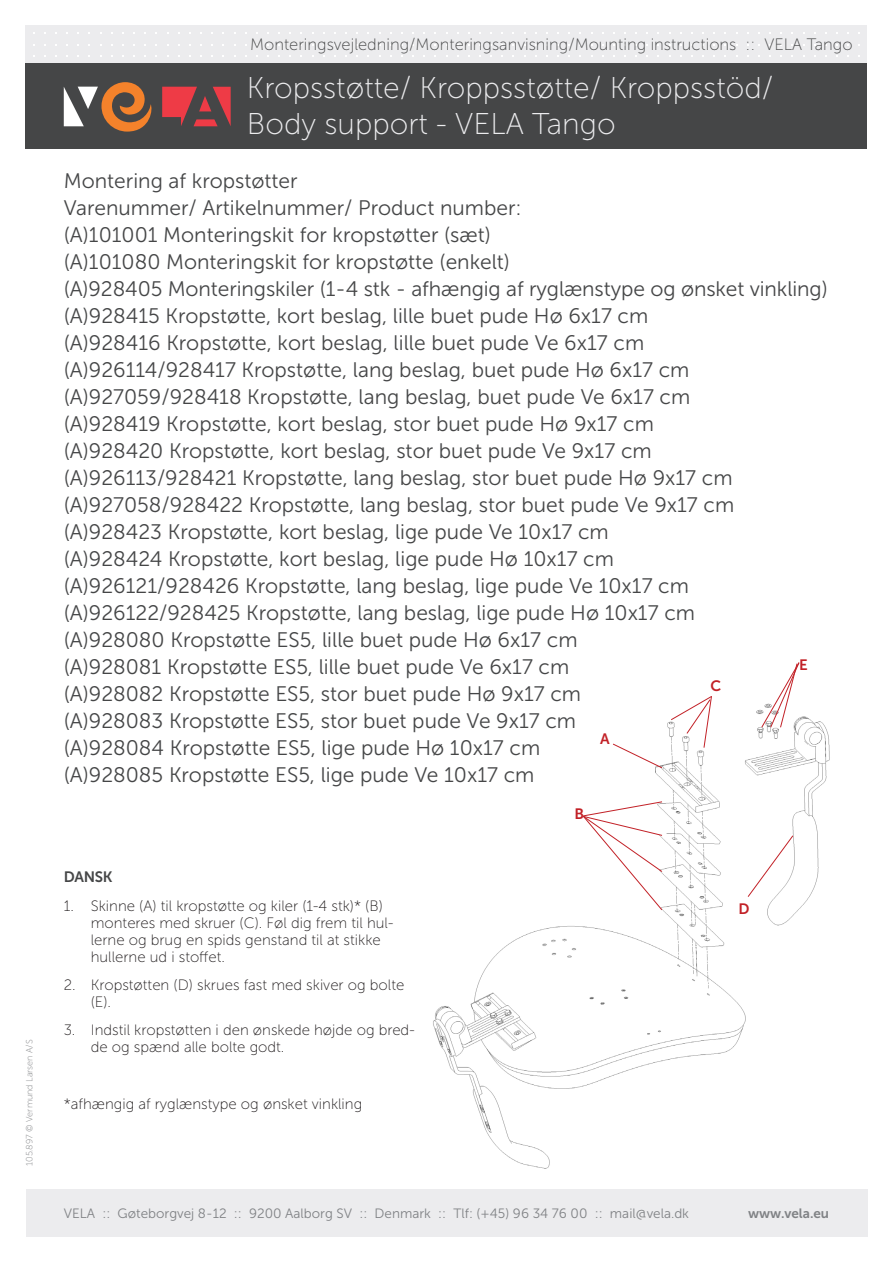
<style>
.page{position:relative;width:893px;height:1263px;background:#fff}
.page>*{position:absolute;margin:0;border:0;box-sizing:border-box;transform-origin:0 0}
.Titeloverskrift{font:30px/36px "Museo Sans 100";color:#ececee}
.Overskrift_orange{font:21px "Museo Sans 300";color:#454647}
.Titeloverskrift-2{font:16.5px "Museo Sans 100";color:#454647}
.Brødtekst_med_afsnit{font:15px/17px "Museo Sans 100";color:#231f20}
.Underoverskrifter{font:15px "Museo Sans 700";letter-spacing:-.02em;color:#454647}
.Bullit_tekst{font:15px "Museo Sans 700";color:#c22127}
.t1{font:13.5px "Museo Sans 300";color:#808285}
.t2{font:13.5px "Museo Sans 700";color:#808285}
.t3{font:9px "Museo Sans 100";color:#808285}
</style>
<div class="page">
<div style="left:26px;top:26px;width:841px;height:38px;background:#ececee"></div>
<div style="left:26px;top:64px;width:841px;height:85px;background:#454647"></div>
<svg style="left:162px;top:87px;width:69px;height:39px"></svg>
<svg style="left:64px;top:82px;width:88px;height:50px"></svg>
<div style="left:26px;top:1189px;width:841px;height:48px;background:#ececee"></div>
<img style="left:433px;top:709px;width:397px;height:460px">
<div style="left:568px;top:727px;width:86px;height:49px;background:#fff"></div>
<svg style="left:671px;top:696px;width:41px;height:52px"></svg>
<svg style="left:747px;top:835px;width:46px;height:62px"></svg>
<svg style="left:761px;top:662px;width:39px;height:66px"></svg>
<svg style="left:551px;top:787px;width:116px;height:123px"></svg>
<svg style="left:613px;top:743px;width:50px;height:25px"></svg>
<p class="t3" style="left:25px;top:1166px;width:128px;rotate:-90deg">105.897 © Vermund Larsen A/S</p>
<p class="Titeloverskrift-2" style="left:250px;top:35px;width:604px">Monteringsvejledning/Monteringsanvisning/Mounting instructions :: VELA Tango</p>
<p class="Titeloverskrift" style="left:247px;top:70px;width:528px">Kropsstøtte/ Kroppsstøtte/ Kroppsstöd/<br>Body support - VELA Tango</p>
<p class="Overskrift_orange" style="left:64px;top:169px;width:235px">Montering af kropstøtter</p>
<p class="Overskrift_orange" style="left:64px;top:196px;width:459px">Varenummer/ Artikelnummer/ Product number:</p>
<p class="Overskrift_orange" style="left:64px;top:223px;width:429px">(A)101001 Monteringskit for kropstøtter (sæt)</p>
<p class="Overskrift_orange" style="left:64px;top:250px;width:448px">(A)101080 Monteringskit for kropstøtte (enkelt)</p>
<p class="Overskrift_orange" style="left:64px;top:277px;width:765px">(A)928405 Monteringskiler (1-4 stk - afhængig af ryglænstype og ønsket vinkling)</p>
<p class="Overskrift_orange" style="left:64px;top:304px;width:586px">(A)928415 Kropstøtte, kort beslag, lille buet pude Hø 6x17 cm</p>
<p class="Overskrift_orange" style="left:64px;top:331px;width:582px">(A)928416 Kropstøtte, kort beslag, lille buet pude Ve 6x17 cm</p>
<p class="Overskrift_orange" style="left:64px;top:358px;width:627px">(A)926114/928417 Kropstøtte, lang beslag, buet pude Hø 6x17 cm</p>
<p class="Overskrift_orange" style="left:64px;top:385px;width:628px">(A)927059/928418 Kropstøtte, lang beslag, buet pude Ve 6x17 cm</p>
<p class="Overskrift_orange" style="left:64px;top:412px;width:592px">(A)928419 Kropstøtte, kort beslag, stor buet pude Hø 9x17 cm</p>
<p class="Overskrift_orange" style="left:64px;top:439px;width:589px">(A)928420 Kropstøtte, kort beslag, stor buet pude Ve 9x17 cm</p>
<p class="Overskrift_orange" style="left:64px;top:466px;width:670px">(A)926113/928421 Kropstøtte, lang beslag, stor buet pude Hø 9x17 cm</p>
<p class="Overskrift_orange" style="left:64px;top:493px;width:672px">(A)927058/928422 Kropstøtte, lang beslag, stor buet pude Ve 9x17 cm</p>
<p class="Overskrift_orange" style="left:64px;top:520px;width:547px">(A)928423 Kropstøtte, kort beslag, lige pude Ve 10x17 cm</p>
<p class="Overskrift_orange" style="left:64px;top:547px;width:552px">(A)928424 Kropstøtte, kort beslag, lige pude Hø 10x17 cm</p>
<p class="Overskrift_orange" style="left:64px;top:574px;width:627px">(A)926121/928426 Kropstøtte, lang beslag, lige pude Ve 10x17 cm</p>
<p class="Overskrift_orange" style="left:64px;top:601px;width:633px">(A)926122/928425 Kropstøtte, lang beslag, lige pude Hø 10x17 cm</p>
<p class="Overskrift_orange" style="left:64px;top:628px;width:515px">(A)928080 Kropstøtte ES5, lille buet pude Hø 6x17 cm</p>
<p class="Overskrift_orange" style="left:64px;top:655px;width:507px">(A)928081 Kropstøtte ES5, lille buet pude Ve 6x17 cm</p>
<p class="Overskrift_orange" style="left:64px;top:682px;width:519px">(A)928082 Kropstøtte ES5, stor buet pude Hø 9x17 cm</p>
<p class="Overskrift_orange" style="left:64px;top:709px;width:514px">(A)928083 Kropstøtte ES5, stor buet pude Ve 9x17 cm</p>
<p class="Overskrift_orange" style="left:64px;top:736px;width:478px">(A)928084 Kropstøtte ES5, lige pude Hø 10x17 cm</p>
<p class="Overskrift_orange" style="left:64px;top:763px;width:472px">(A)928085 Kropstøtte ES5, lige pude Ve 10x17 cm</p>
<p class="Bullit_tekst" style="left:799px;top:656px;width:10px">E</p>
<p class="Bullit_tekst" style="left:711px;top:677px;width:12px">C</p>
<p class="Bullit_tekst" style="left:600px;top:731px;width:11px">A</p>
<p class="Underoverskrifter" style="left:64px;top:869px;width:50px">DANSK</p>
<p class="Brødtekst_med_afsnit" style="left:91px;top:897px;width:304px;text-indent:-27px">1. Skinne (A) til kropstøtte og kiler (1-4 stk)* (B) monteres med skruer (C). Føl dig frem til hul&shy;lerne og brug en spids genstand til at stikke hullerne ud i stoffet.</p>
<p class="Brødtekst_med_afsnit" style="left:91px;top:976px;width:315px;text-indent:-27px">2. Kropstøtten (D) skrues fast med skiver og bolte (E).</p>
<p class="Brødtekst_med_afsnit" style="left:91px;top:1022px;width:325px;text-indent:-27px">3. Indstil kropstøtten i den ønskede højde og bred&shy;de og spænd alle bolte godt.</p>
<p class="Brødtekst_med_afsnit" style="left:64px;top:1095px;width:300px">*afhængig af ryglænstype og ønsket vinkling</p>
<p class="Bullit_tekst" style="left:575px;top:805px;width:11px">B</p>
<p class="Bullit_tekst" style="left:739px;top:901px;width:13px">D</p>
<p class="t1" style="left:64px;top:1206px;width:627px">VELA :: Gøteborgvej 8-12 :: 9200 Aalborg SV :: Denmark :: Tlf: (+45) 96 34 76 00 :: mail@vela.dk</p>
<p class="t2" style="left:748px;top:1206px;width:83px">www.vela.eu</p>
</div>
